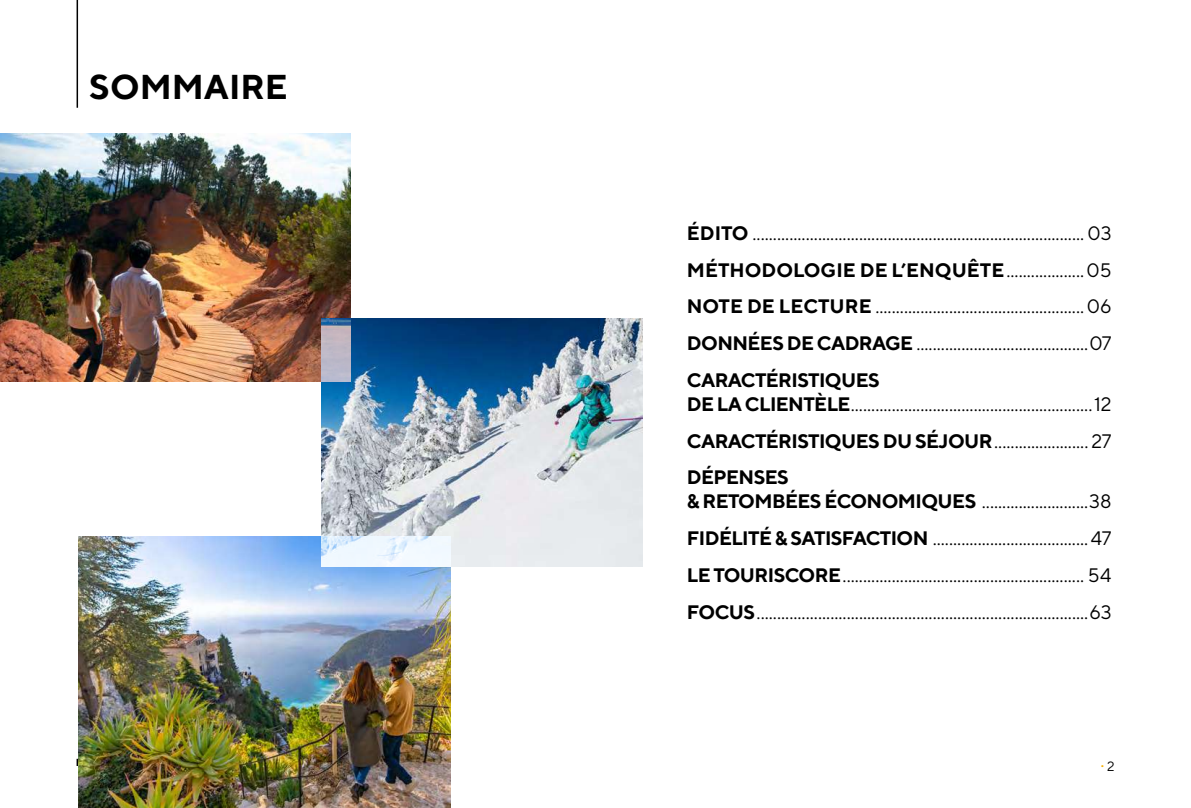
<style>
.page{position:relative;width:1191px;height:808px;background:#fff}
.page>*{position:absolute;margin:0;border:0;box-sizing:border-box;transform-origin:0 0}
.t1{font:700 34.5px "TT Norms";color:#000}
.t2{font:19.5px/36.8px "TT Norms";color:#000;text-align:justify}
.t3{font:700 13.5px "TT Norms";color:#f9b000}
.s1{font-weight:700}
.s2{font-weight:400;color:#000}
</style>
<div class="page">
<hr style="left:77px;top:0;width:1px;height:108px;background:#000">
<img style="left:0;top:134px;width:351px;height:248px">
<img style="left:321px;top:318px;width:321px;height:248px">
<img style="left:78px;top:536px;width:373px;height:272px">
<img style="left:321px;top:318px;width:30px;height:64px">
<img style="left:321px;top:536px;width:130px;height:30px">
<h1 class="t1" style="left:89px;top:66px;width:200px">SOMMAIRE</h1>
<p class="t2" style="left:687px;top:214px;width:426px"><span class="s1">ÉDITO</span> ................................................................................. 03<br><span class="s1">MÉTHODOLOGIE DE L’ENQUÊTE</span>...................05<br><span class="s1">NOTE DE LECTURE</span> ...................................................06<br><span class="s1">DONNÉES DE CADRAGE</span> ..........................................07<br><span class="s1">CARACTÉRISTIQUES</span></p>
<p class="t2" style="left:687px;top:385px;width:426px"><span class="s1">DE LA CLIENTÈLE</span>...........................................................12<br><span class="s1">CARACTÉRISTIQUES DU SÉJOUR</span>....................... 27<br><span class="s1">DÉPENSES</span></p>
<p class="t2" style="left:687px;top:483px;width:426px"><span class="s1">&amp; RETOMBÉES ÉCONOMIQUES</span> ..........................38<br><span class="s1">FIDÉLITÉ &amp; SATISFACTION</span> ......................................47<br><span class="s1">LE TOURISCORE</span>........................................................... 54<br><span class="s1">FOCUS</span>.................................................................................63</p>
<p class="t3" style="left:1100px;top:753px;width:15px">. <span class="s2">2</span></p>
</div>
